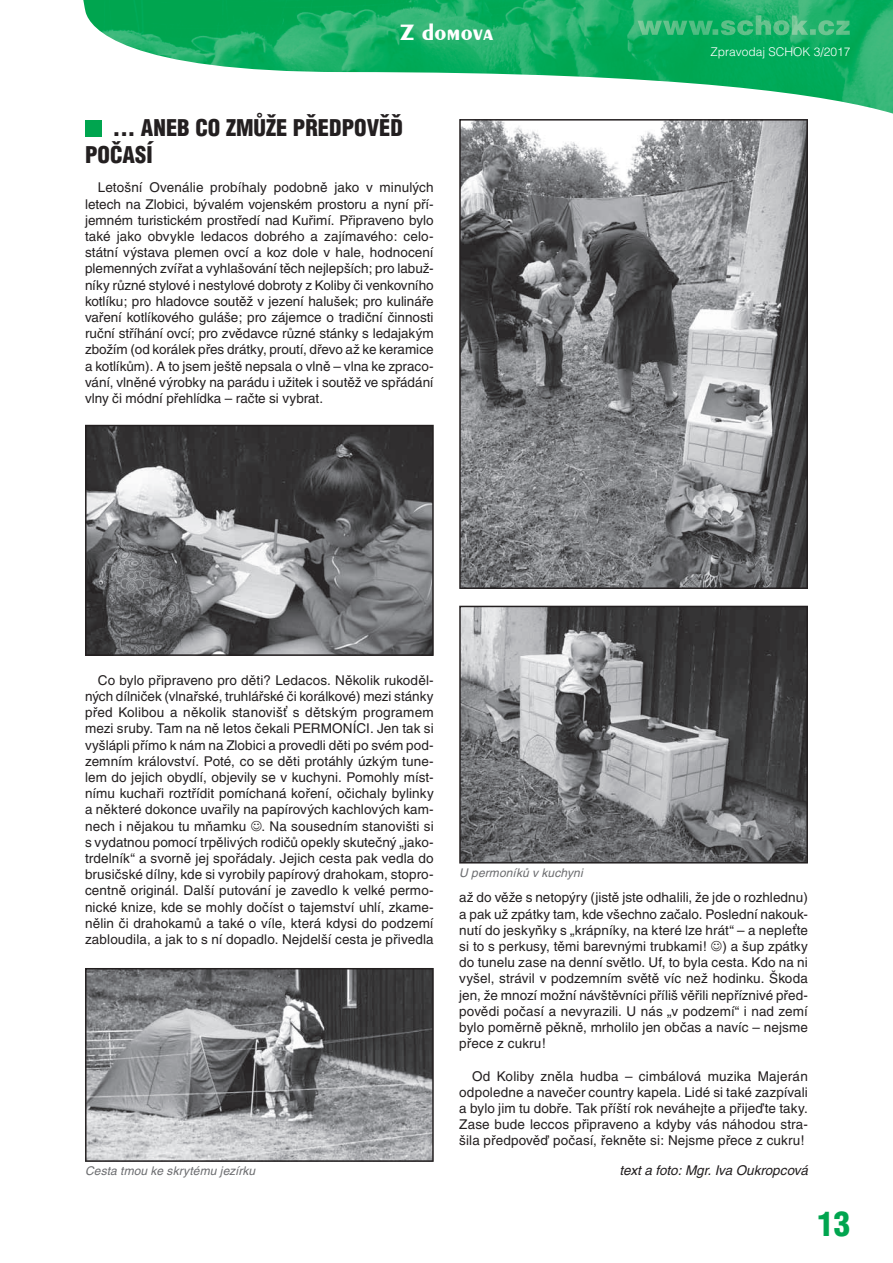
<style>
.page{position:relative;width:893px;height:1263px;background:#fff}
.page>*{position:absolute;margin:0;border:0;box-sizing:border-box;transform-origin:0 0}
.t1{font:33px "Suise Cond Black CE";color:#00a54f}
.t2{font:24px "Penguin CE Bold";color:#fff}
.t3{font:22.5px/27px "Suise Cond Black CE";color:#231f20}
.t4{font:13.5px/16.2px "Suise CE";letter-spacing:.01em;color:#231f20;text-align:justify}
.t5{font:italic 13.5px "Suise CE";letter-spacing:-.01em;color:#231f20}
.t6{font:italic 12px "Suise CE";letter-spacing:.01em;color:#6c6d70}
.t7{font:12px "Suise Light CE";color:#fff}
</style>
<div class="page">
<img style="left:83px;top:0;width:810px;height:114px">
<img style="left:638px;top:15px;width:212px;height:20px">
<div style="left:85px;top:120px;width:17px;height:16px;background:#00a54f"></div>
<svg style="left:459px;top:119px;width:349px;height:470px;background:#818284"></svg>
<svg style="left:85px;top:968px;width:349px;height:194px;background:#858688"></svg>
<svg style="left:85px;top:425px;width:349px;height:231px;background:#666668"></svg>
<svg style="left:459px;top:606px;width:349px;height:257px;background:#707072"></svg>
<h2 class="t2" style="left:400px;top:18px;width:95px">Z domova</h2>
<h3 class="t3" style="left:85px;top:114px;width:319px;text-indent:28px">... ANEB CO ZMŮŽE PŘEDPOVĚĎ<br>POČASÍ</h3>
<p class="t4" style="left:85px;top:179px;width:350px;text-indent:13px">Letošní Ovenálie probíhaly podobně jako v minulých letech na Zlobici, bývalém vojenském prostoru a nyní pří&shy;jemném turistickém prostředí nad Kuřimí. Připraveno bylo také jako obvykle ledacos dobrého a zajímavého: celo&shy;státní výstava plemen ovcí a koz dole v hale, hodnocení plemenných zvířat a vyhlašování těch nejlepších; pro labuž&shy;níky různé stylové i nestylové dobroty z Koliby či venkovního kotlíku; pro hladovce soutěž v jezení halušek; pro kulináře vaření kotlíkového guláše; pro zájemce o tradiční činnosti ruční stříhání ovcí; pro zvědavce různé stánky s ledajakým zbožím (od korálek přes drátky, proutí, dřevo až ke keramice a kotlíkům). A to jsem ještě nepsala o vlně – vlna ke zpraco&shy;vání, vlněné výrobky na parádu i užitek i soutěž ve spřádání vlny či módní přehlídka – račte si vybrat.</p>
<p class="t7" style="left:710px;top:45px;width:142px">Zpravodaj SCHOK 3/2017</p>
<p class="t4" style="left:85px;top:672px;width:350px;text-indent:13px">Co bylo připraveno pro děti? Ledacos. Několik rukoděl&shy;ných dílniček (vlnařské, truhlářské či korálkové) mezi stánky před Kolibou a několik stanovišť s dětským programem mezi sruby. Tam na ně letos čekali PERMONÍCI. Jen tak si vyšlápli přímo k nám na Zlobici a provedli děti po svém pod&shy;zemním království. Poté, co se děti protáhly úzkým tune&shy;lem do jejich obydlí, objevily se v kuchyni. Pomohly míst&shy;nímu kuchaři roztřídit pomíchaná koření, očichaly bylinky a některé dokonce uvařily na papírových kachlových kam&shy;nech i nějakou tu mňamku . Na sousedním stanovišti si s vydatnou pomocí trpělivých rodičů opekly skutečný „jako&shy;trdelník“ a svorně jej spořádaly. Jejich cesta pak vedla do brusičské dílny, kde si vyrobily papírový drahokam, stopro&shy;centně originál. Další putování je zavedlo k velké permo&shy;nické knize, kde se mohly dočíst o tajemství uhlí, zkame&shy;nělin či drahokamů a také o víle, která kdysi do podzemí zabloudila, a jak to s ní dopadlo. Nejdelší cesta je přivedla</p>
<p class="t6" style="left:85px;top:1164px;width:172px">Cesta tmou ke skrytému jezírku</p>
<p class="t6" style="left:459px;top:866px;width:125px">U permoníků v kuchyni</p>
<p class="t4" style="left:459px;top:889px;width:350px">až do věže s netopýry (jistě jste odhalili, že jde o rozhlednu) a pak už zpátky tam, kde všechno začalo. Poslední nakouk&shy;nutí do jeskyňky s „krápníky, na které lze hrát“ – a nepleťte si to s perkusy, těmi barevnými trubkami! ) a šup zpátky do tunelu zase na denní světlo. Uf, to byla cesta. Kdo na ni vyšel, strávil v podzemním světě víc než hodinku. Škoda jen, že mnozí možní návštěvníci příliš věřili nepříznivé před&shy;povědi počasí a nevyrazili. U nás „v podzemí“ i nad zemí bylo poměrně pěkně, mrholilo jen občas a navíc – nejsme přece z cukru!</p>
<p class="t4" style="left:459px;top:1067px;width:350px;text-indent:13px">Od Koliby zněla hudba – cimbálová muzika Majerán odpoledne a navečer country kapela. Lidé si také zazpívali a bylo jim tu dobře. Tak příští rok neváhejte a přijeďte taky.<br>Zase bude leccos připraveno a kdyby vás náhodou stra&shy;šila předpověď počasí, řekněte si: Nejsme přece z cukru!</p>
<p class="t5" style="left:619px;top:1162px;width:190px">text a foto: Mgr. Iva Oukropcová</p>
<h1 class="t1" style="left:817px;top:1202px;width:34px">13</h1>
</div>
